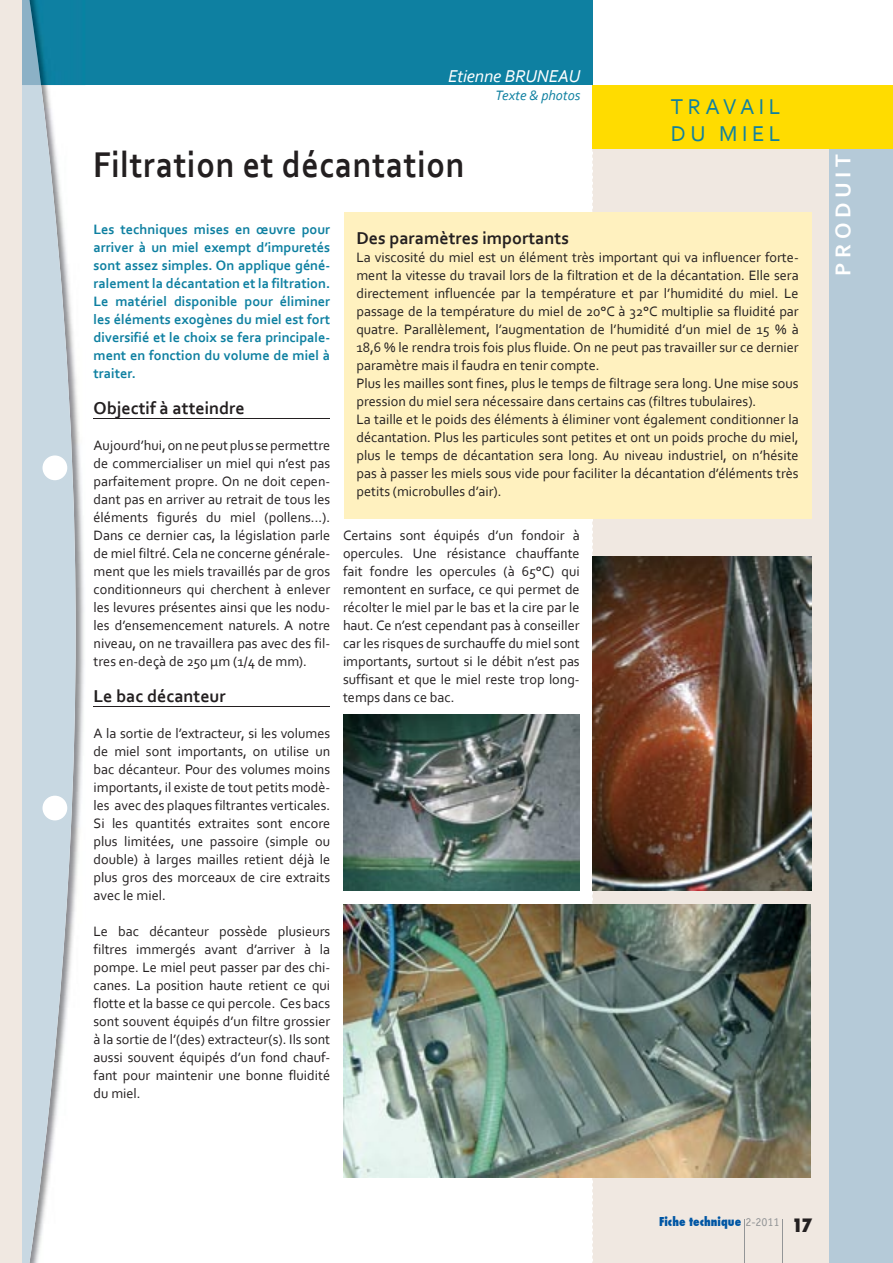
<style>
.page{position:relative;width:893px;height:1263px;background:#fff}
.page>*{position:absolute;margin:0;border:0;box-sizing:border-box;transform-origin:0 0}
.t1{font:700 37.5px "Corbel";letter-spacing:.02em;color:#231f20;scale:.9 1}
.t2{font:22.5px/27px "Corbel";letter-spacing:.2em;color:#0e80a1}
.t3{font:700 22.5px "Corbel";letter-spacing:.2em;color:#fff}
.t4{font:700 18px "Corbel";color:#231f20}
.t5{font:italic 18px "Corbel";letter-spacing:-.01em;color:#fff}
.t6{font:800 condensed 18px "Futura";color:#231f20}
.t7{font:14.25px/18px "Corbel";color:#231f20;text-align:justify}
.t8{font:700 14.25px/18px "Corbel";color:#0e80a1;text-align:justify}
.t9{font:italic 14.25px "Corbel";color:#0e80a1}
.t10{font:800 condensed 12px "Futura";color:#0056a4}
.s1{font-family:"Officina Sans";font-weight:400;font-stretch:normal;color:#939597}
</style>
<div class="page">
<div style="left:593px;top:149px;width:266px;height:1114px;background:#f0e8e1"></div>
<div style="left:0;top:0;width:592px;height:85px;background:#0e80a1"></div>
<div style="left:829px;top:149px;width:64px;height:1114px;background:#b5cad8"></div>
<img style="left:41px;top:39px;width:44px;height:852px">
<svg style="left:41px;top:85px;width:35px;height:1155px;fill:#c8d8e2"></svg>
<div style="left:43px;top:455px;width:24px;height:25px;background:#fff;border-radius:50%"></div>
<div style="left:43px;top:796px;width:24px;height:24px;background:#fff;border-radius:50%"></div>
<svg style="left:21px;top:0;width:20px;height:1263px;background:#c5d5de"></svg>
<svg style="left:592px;top:149px;width:1px;height:1114px"></svg>
<div style="left:592px;top:85px;width:301px;height:64px;background:#ffdc00"></div>
<hr style="left:744px;top:1219px;width:1px;height:44px;background:#939597">
<hr style="left:782px;top:1219px;width:1px;height:44px;background:#939597">
<div style="left:0;top:0;width:21px;height:1263px;background:#f0e8e1"></div>
<hr style="left:94px;top:418px;width:236px;height:1px;background:#231f20">
<hr style="left:94px;top:706px;width:236px;height:1px;background:#231f20">
<div style="left:344px;top:213px;width:467px;height:306px;background:#fff1bf"></div>
<img style="left:343px;top:905px;width:468px;height:273px">
<img style="left:592px;top:557px;width:219px;height:334px">
<img style="left:343px;top:714px;width:237px;height:177px">
<p class="t5" style="left:448px;top:64px;width:134px">Etienne BRUNEAU</p>
<p class="t9" style="left:495px;top:86px;width:87px">Texte &amp; photos</p>
<h1 class="t1" style="left:93px;top:141px;width:414px">Filtration et décantation</h1>
<h2 class="t2" style="left:671px;top:92px;width:111px">TRAVAIL<br>DU MIEL</h2>
<h2 class="t2" style="left:695px;top:104px;width:63px">MIEL</h2>
<p class="t8" style="left:94px;top:220px;width:238px">Les techniques mises en œuvre pour arriver à un miel exempt d’impuretés sont assez simples. On applique géné&shy;ralement la décantation et la filtration.<br>Le matériel disponible pour éliminer les éléments exogènes du miel est fort diversifié et le choix se fera principale&shy;ment en fonction du volume de miel à traiter.</p>
<p class="t4" style="left:94px;top:397px;width:153px">Objectif à atteindre</p>
<p class="t7" style="left:94px;top:436px;width:238px">Aujourd’hui, on ne peut plus se permettre de commercialiser un miel qui n’est pas parfaitement propre. On ne doit cepen&shy;dant pas en arriver au retrait de tous les éléments figurés du miel (pollens...).<br>Dans ce dernier cas, la législation parle de miel filtré. Cela ne concerne générale&shy;ment que les miels travaillés par de gros conditionneurs qui cherchent à enlever les levures présentes ainsi que les nodu&shy;les d’ensemencement naturels. A notre niveau, on ne travaillera pas avec des fil&shy;tres en-deçà de 250 μm (1/4 de mm).</p>
<p class="t4" style="left:94px;top:685px;width:134px">Le bac décanteur</p>
<p class="t7" style="left:94px;top:724px;width:238px">A la sortie de l’extracteur, si les volumes de miel sont importants, on utilise un bac décanteur. Pour des volumes moins importants, il existe de tout petits modè&shy;les avec des plaques filtrantes verticales.<br>Si les quantités extraites sont encore plus limitées, une passoire (simple ou double) à larges mailles retient déjà le plus gros des morceaux de cire extraits avec le miel.</p>
<p class="t7" style="left:94px;top:922px;width:238px">Le bac décanteur possède plusieurs filtres immergés avant d’arriver à la pompe. Le miel peut passer par des chi&shy;canes. La position haute retient ce qui flotte et la basse ce qui percole. Ces bacs sont souvent équipés d’un filtre grossier à la sortie de l’(des) extracteur(s). Ils sont aussi souvent équipés d’un fond chauf&shy;fant pour maintenir une bonne fluidité du miel.</p>
<p class="t4" style="left:356px;top:227px;width:214px">Des paramètres importants</p>
<p class="t7" style="left:356px;top:248px;width:444px;text-align:left">La viscosité du miel est un élément très important qui va influencer forte&shy;ment la vitesse du travail lors de la filtration et de la décantation. Elle sera directement influencée par la température et par l’humidité du miel. Le passage de la température du miel de 20°C à 32°C multiplie sa fluidité par quatre. Parallèlement, l’augmentation de l’humidité d’un miel de 15 % à 18,6 % le rendra trois fois plus fluide. On ne peut pas travailler sur ce dernier paramètre mais il faudra en tenir compte.<br>Plus les mailles sont fines, plus le temps de filtrage sera long. Une mise sous pression du miel sera nécessaire dans certains cas (filtres tubulaires).<br>La taille et le poids des éléments à éliminer vont également conditionner la décantation. Plus les particules sont petites et ont un poids proche du miel, plus le temps de décantation sera long. Au niveau industriel, on n’hésite pas à passer les miels sous vide pour faciliter la décantation d’éléments très petits (microbulles d’air).</p>
<p class="t7" style="left:343px;top:526px;width:238px">Certains sont équipés d’un fondoir à opercules. Une résistance chauffante fait fondre les opercules (à 65°C) qui remontent en surface, ce qui permet de récolter le miel par le bas et la cire par le haut. Ce n’est cependant pas à conseiller car les risques de surchauffe du miel sont importants, surtout si le débit n’est pas suffisant et que le miel reste trop long&shy;temps dans ce bac.</p>
<h2 class="t3" style="left:829px;top:276px;width:123px;rotate:-90deg">PRODUIT</h2>
<p class="t10" style="left:659px;top:1214px;width:122px">Fiche technique <span class="s1">2-2011</span></p>
<p class="t6" style="left:792px;top:1213px;width:22px">17</p>
</div>
